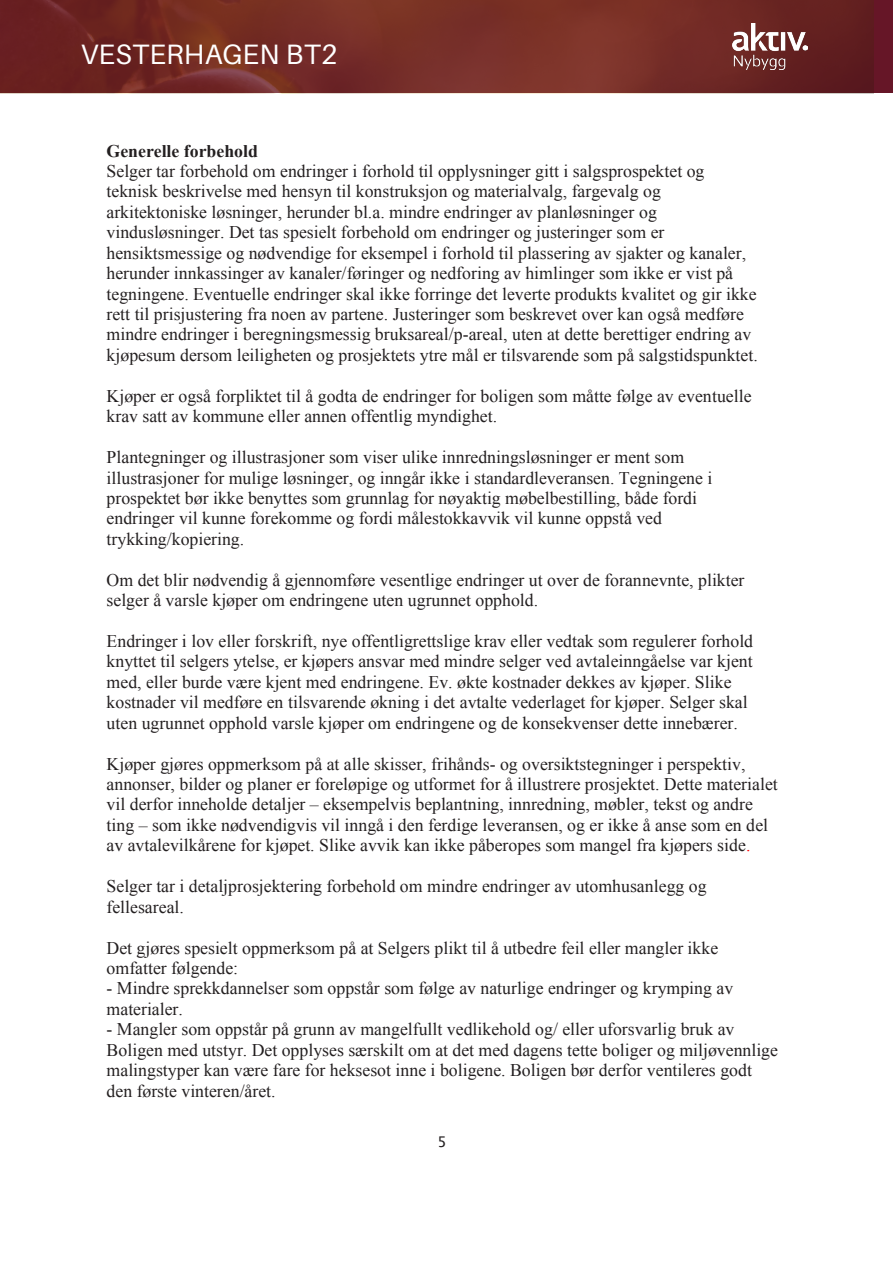
<style>
.page{position:relative;width:893px;height:1263px;background:#fff}
.page>*{position:absolute;margin:0;border:0;box-sizing:border-box;transform-origin:0 0}
.t1{font:28.05px "Aileron";letter-spacing:.01em;color:#fff}
.t2{font:17.7px/20.4px "Times New Roman";color:#231f20}
.t3{font:14.7px "Lucida Sans";color:#231f20}
.s1{font-weight:700}
.s2{color:#f00}
</style>
<div class="page">
<div style="left:0;top:0;width:893px;height:93px;background:#661627"></div>
<img style="left:2px;top:0;width:872px;height:93px">
<img style="left:733px;top:24px;width:74px;height:46px">
<h1 class="t1" style="left:81px;top:39px;width:258px">VESTERHAGEN BT2</h1>
<p class="t2" style="left:107px;top:140px;width:653px"><span class="s1">Generelle forbehold<br></span>Selger tar forbehold om endringer i forhold til opplysninger gitt i salgsprospektet og teknisk beskrivelse med hensyn til konstruksjon og materialvalg, fargevalg og arkitektoniske løsninger, herunder bl.a. mindre endringer av planløsninger og vindusløsninger. Det tas spesielt forbehold om endringer og justeringer som er hensiktsmessige og nødvendige for eksempel i forhold til plassering av sjakter og kanaler, herunder innkassinger av kanaler/føringer og nedforing av himlinger som ikke er vist på tegningene. Eventuelle endringer skal ikke forringe det leverte produkts kvalitet og gir ikke rett til prisjustering fra noen av partene. Justeringer som beskrevet over kan også medføre mindre endringer i beregningsmessig bruksareal/p-areal, uten at dette berettiger endring av kjøpesum dersom leiligheten og prosjektets ytre mål er tilsvarende som på salgstidspunktet.</p>
<p class="t2" style="left:107px;top:385px;width:646px">Kjøper er også forpliktet til å godta de endringer for boligen som måtte følge av eventuelle krav satt av kommune eller annen offentlig myndighet.</p>
<p class="t2" style="left:107px;top:447px;width:607px">Plantegninger og illustrasjoner som viser ulike innredningsløsninger er ment som illustrasjoner for mulige løsninger, og inngår ikke i standardleveransen. Tegningene i prospektet bør ikke benyttes som grunnlag for nøyaktig møbelbestilling, både fordi endringer vil kunne forekomme og fordi målestokkavvik vil kunne oppstå ved trykking/kopiering.</p>
<p class="t2" style="left:107px;top:569px;width:639px">Om det blir nødvendig å gjennomføre vesentlige endringer ut over de forannevnte, plikter selger å varsle kjøper om endringene uten ugrunnet opphold.</p>
<p class="t2" style="left:107px;top:631px;width:648px">Endringer i lov eller forskrift, nye offentligrettslige krav eller vedtak som regulerer forhold knyttet til selgers ytelse, er kjøpers ansvar med mindre selger ved avtaleinngåelse var kjent med, eller burde være kjent med endringene. Ev. økte kostnader dekkes av kjøper. Slike kostnader vil medføre en tilsvarende økning i det avtalte vederlaget for kjøper. Selger skal uten ugrunnet opphold varsle kjøper om endringene og de konsekvenser dette innebærer.</p>
<p class="t2" style="left:107px;top:753px;width:673px">Kjøper gjøres oppmerksom på at alle skisser, frihånds- og oversiktstegninger i perspektiv, annonser, bilder og planer er foreløpige og utformet for å illustrere prosjektet. Dette materialet vil derfor inneholde detaljer – eksempelvis beplantning, innredning, møbler, tekst og andre ting – som ikke nødvendigvis vil inngå i den ferdige leveransen, og er ikke å anse som en del av avtalevilkårene for kjøpet. Slike avvik kan ikke påberopes som mangel fra kjøpers side<span class="s2">.</span></p>
<p class="t2" style="left:107px;top:876px;width:601px">Selger tar i detaljprosjektering forbehold om mindre endringer av utomhusanlegg og fellesareal.</p>
<p class="t2" style="left:107px;top:937px;width:613px">Det gjøres spesielt oppmerksom på at Selgers plikt til å utbedre feil eller mangler ikke omfatter følgende:</p>
<p class="t2" style="left:107px;top:978px;width:628px">- Mindre sprekkdannelser som oppstår som følge av naturlige endringer og krymping av materialer.</p>
<p class="t2" style="left:107px;top:1019px;width:673px">- Mangler som oppstår på grunn av mangelfullt vedlikehold og/ eller uforsvarlig bruk av Boligen med utstyr. Det opplyses særskilt om at det med dagens tette boliger og miljøvennlige malingstyper kan være fare for heksesot inne i boligene. Boligen bør derfor ventileres godt den første vinteren/året.</p>
<p class="t3" style="left:438px;top:1133px;width:11px">5</p>
</div>
